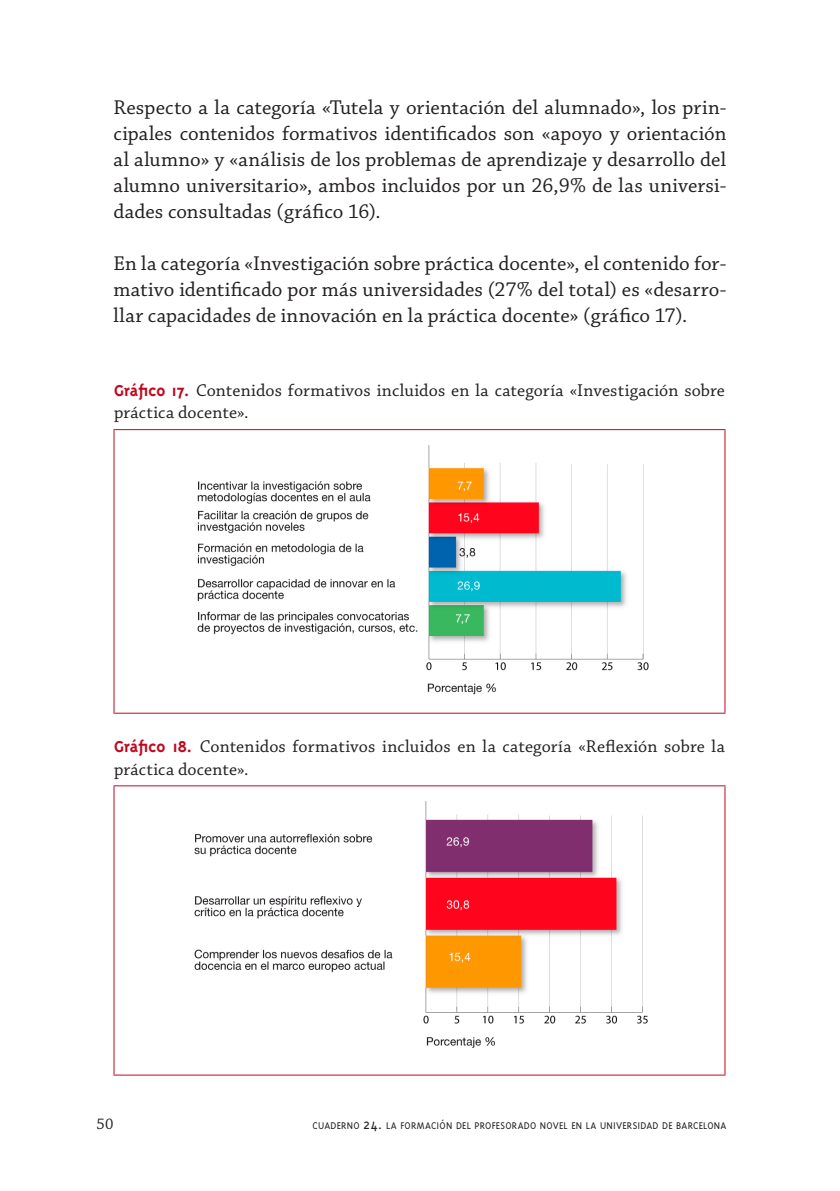
<style>
.page{position:relative;width:840px;height:1191px;background:#fff}
.page>*{position:absolute;margin:0;border:0;box-sizing:border-box;transform-origin:0 0}
._4__TXT_gral{font:21px/26px "Chaparral Pro";color:#231f20;text-align:justify}
._9__pie_figura{font:18px/22px "Chaparral Pro";letter-spacing:.005em;color:#231f20}
.t1{font:16px "Chaparral Pro";color:#231f20}
.t2{font:300 11.2px "Triplex";letter-spacing:.02em;color:#231f20}
.s1{font-family:"Triplex";font-weight:700;color:#c0081f}
.s2{font-size:16px}
</style>
<div class="page">
<hr style="left:113px;top:429px;width:612px;height:1px;background:#c0081f">
<hr style="left:113px;top:430px;width:1px;height:282px;background:#c0081f">
<hr style="left:724px;top:430px;width:1px;height:282px;background:#c0081f">
<hr style="left:113px;top:712px;width:612px;height:1px;background:#c0081f">
<img style="left:197px;top:445px;width:452px;height:250px">
<hr style="left:113px;top:785px;width:612px;height:1px;background:#c0081f">
<hr style="left:113px;top:786px;width:1px;height:288px;background:#c0081f">
<hr style="left:724px;top:786px;width:1px;height:288px;background:#c0081f">
<hr style="left:113px;top:1074px;width:612px;height:1px;background:#c0081f">
<img style="left:194px;top:802px;width:454px;height:246px">
<p class="_4__TXT_gral" style="left:113px;top:96px;width:614px">Respecto a la categoría «Tutela y orientación del alumnado», los prin&shy;cipales contenidos formativos identificados son «apoyo y orientación al alumno» y «análisis de los problemas de aprendizaje y desarrollo del alumno universitario», ambos incluidos por un 26,9% de las universi&shy;dades consultadas (gráfico 16).</p>
<p class="_4__TXT_gral" style="left:113px;top:252px;width:614px">En la categoría «Investigación sobre práctica docente», el contenido for&shy;mativo identificado por más universidades (27% del total) es «desarro&shy;llar capacidades de innovación en la práctica docente» (gráfico 17).</p>
<p class="_9__pie_figura" style="left:114px;top:380px;width:612px"><span class="s1">Gráfico 17.</span> Contenidos formativos incluidos en la categoría «Investigación sobre práctica docente».</p>
<p class="_9__pie_figura" style="left:114px;top:736px;width:612px"><span class="s1">Gráfico 18.</span> Contenidos formativos incluidos en la categoría «Reflexión sobre la práctica docente».</p>
<p class="t1" style="left:96px;top:1114px;width:18px">50</p>
<p class="t2" style="left:312px;top:1119px;width:415px">CUADERNO <span class="s2">24.</span> LA FORMACIÓN DEL PROFESORADO NOVEL EN LA UNIVERSIDAD DE BARCELONA</p>
</div>
